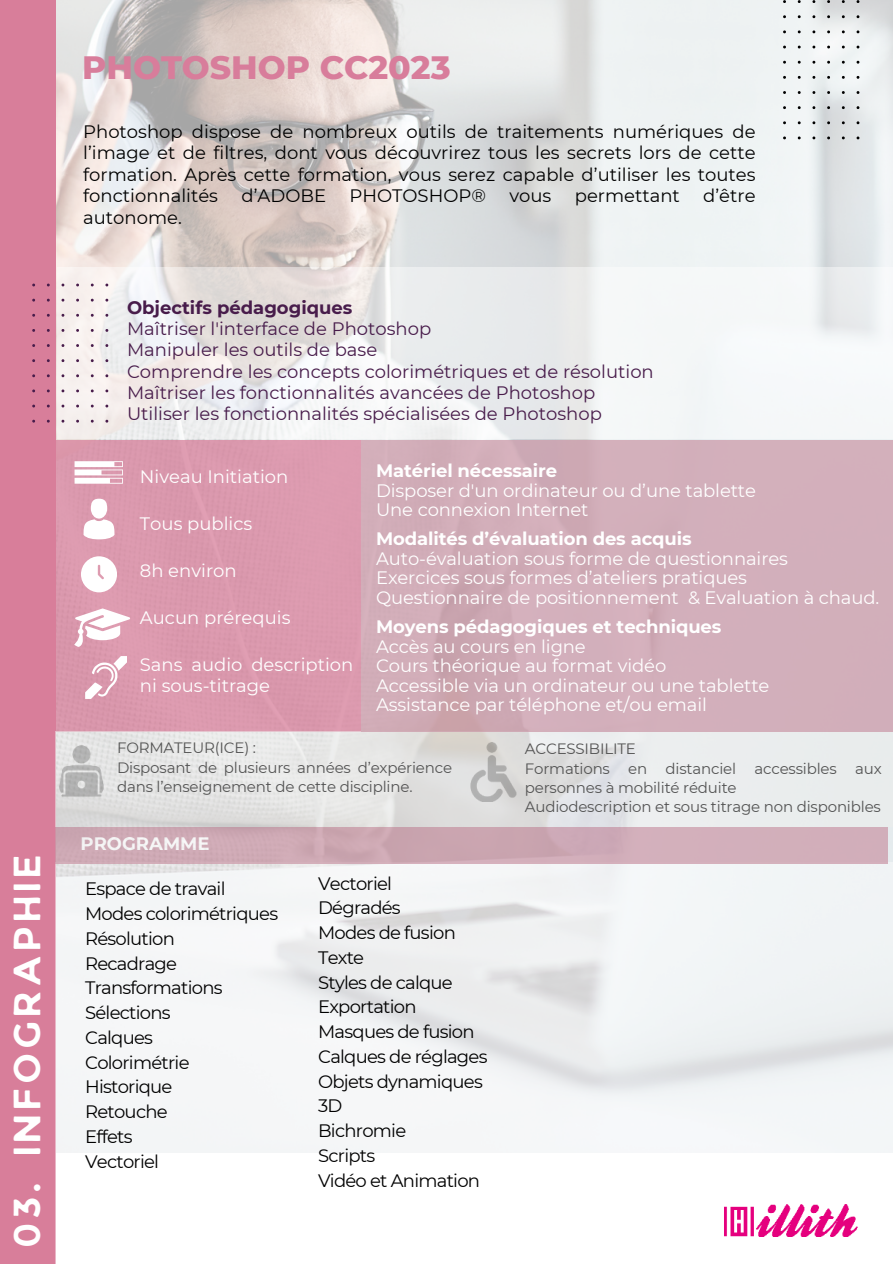
<style>
.page{position:relative;width:893px;height:1264px;background:#fff}
.page>*{position:absolute;margin:0;border:0;box-sizing:border-box;transform-origin:0 0}
.t1{font:36px "JA Jaya Giri Sans";letter-spacing:.12em;color:#fff}
.t2{font:800 33px "Montserrat";color:#d87d9b}
.t3{font:18px/24.8px "Montserrat";letter-spacing:-.04em;color:#000}
.t4{font:18px/19.5px "Montserrat";letter-spacing:-.005em;color:#fff}
.t5{font:18px/21.3px "Montserrat";color:#481c4b}
.t6{font:700 18px "Montserrat";letter-spacing:-.005em;color:#fff}
.t7{font:18px "Montserrat";color:#000}
.t8{font:700 18px "Montserrat";color:#481c4b}
.t9{font:15px/19.2px "Montserrat";letter-spacing:-.01em;color:#545454}
</style>
<div class="page">
<img style="left:56px;top:0;width:836px;height:861px">
<svg style="left:57px;top:267px;width:835px;height:172px;fill:#f2f2f3"></svg>
<div style="left:0;top:0;width:56px;height:1263px;background:#d87e9a"></div>
<svg style="left:783px;top:0;width:76px;height:139px"></svg>
<div style="left:56px;top:439px;width:305px;height:292px;background:#db99ae"></div>
<svg style="left:56px;top:861px;width:836px;height:376px;fill:#f4f6f7"></svg>
<div style="left:56px;top:827px;width:832px;height:37px;background:#cfaab6"></div>
<svg style="left:55px;top:731px;width:837px;height:95px"></svg>
<svg style="left:32px;top:283px;width:76px;height:139px"></svg>
<img style="left:463px;top:742px;width:59px;height:59px">
<img style="left:55px;top:740px;width:56px;height:60px">
<div style="left:361px;top:439px;width:531px;height:292px;background:#d2afbb"></div>
<svg style="left:81px;top:556px;width:36px;height:36px"></svg>
<svg style="left:74px;top:461px;width:49px;height:22px"></svg>
<div style="left:91px;top:498px;width:16px;height:20px;background:#fff;border-radius:50%"></div>
<svg style="left:83px;top:519px;width:32px;height:20px"></svg>
<svg style="left:85px;top:656px;width:42px;height:42px"></svg>
<svg style="left:74px;top:608px;width:56px;height:38px"></svg>
<img style="left:721px;top:1204px;width:138px;height:32px">
<h1 class="t1" style="left:4px;top:1246px;width:395px;rotate:-90deg">03. INFOGRAPHIE</h1>
<h2 class="t2" style="left:82px;top:43px;width:370px">PHOTOSHOP CC2023</h2>
<p class="t3" style="left:83px;top:120px;width:673px;line-height:21.3px;text-align:justify">Photoshop dispose de nombreux outils de traitements numériques de l’image et de filtres, dont vous découvrirez tous les secrets lors de cette formation. Après cette formation, vous serez capable d’utiliser les toutes fonctionnalités</p>
<p class="t3" style="left:241px;top:183px;width:86px">d’ADOBE</p>
<p class="t7" style="left:349px;top:183px;width:138px">PHOTOSHOP®</p>
<p class="t3" style="left:509px;top:183px;width:43px">vous</p>
<p class="t7" style="left:574px;top:183px;width:106px">permettant</p>
<p class="t3" style="left:703px;top:183px;width:54px">d’être</p>
<p class="t7" style="left:83px;top:205px;width:100px">autonome.</p>
<p class="t8" style="left:127px;top:294px;width:227px">Objectifs pédagogiques</p>
<p class="t5" style="left:127px;top:317px;width:528px">Maîtriser l'interface de Photoshop<br>Manipuler les outils de base<br>Comprendre les concepts colorimétriques et de résolution Maîtriser les fonctionnalités avancées de Photoshop Utiliser les fonctionnalités spécialisées de Photoshop</p>
<p class="t4" style="left:140px;top:466px;width:150px">Niveau Initiation</p>
<p class="t4" style="left:140px;top:513px;width:114px">Tous publics</p>
<p class="t4" style="left:140px;top:560px;width:98px">8h environ</p>
<p class="t4" style="left:140px;top:607px;width:152px">Aucun prérequis</p>
<p class="t4" style="left:140px;top:653px;width:215px;line-height:21.3px">Sans audio description ni sous-titrage</p>
<p class="t6" style="left:376px;top:458px;width:183px">Matériel nécessaire</p>
<p class="t4" style="left:376px;top:480px;width:381px">Disposer d'un ordinateur ou d’une tablette<br>Une connexion Internet</p>
<p class="t6" style="left:376px;top:526px;width:317px">Modalités d’évaluation des acquis</p>
<p class="t4" style="left:376px;top:548px;width:504px">Auto-évaluation sous forme de questionnaires<br>Exercices sous formes d’ateliers pratiques<br>Questionnaire de positionnement &amp; Evaluation à chaud.</p>
<p class="t6" style="left:376px;top:614px;width:347px">Moyens pédagogiques et techniques</p>
<p class="t4" style="left:376px;top:636px;width:395px">Accès au cours en ligne<br>Cours théorique au format vidéo<br>Accessible via un ordinateur ou une tablette Assistance par téléphone et/ou email</p>
<p class="t9" style="left:117px;top:738px;width:336px">FORMATEUR(ICE) :<br>Disposant de plusieurs années d’expérience dans l’enseignement de cette discipline.</p>
<p class="t6" style="left:80px;top:830px;width:130px">PROGRAMME</p>
<p class="t3" style="left:85px;top:875px;width:194px">Espace de travail<br>Modes colorimétriques<br>Résolution<br>Recadrage<br>Transformations<br>Sélections<br>Calques<br>Colorimétrie<br>Historique<br>Retouche<br>Effets<br>Vectoriel</p>
<p class="t3" style="left:318px;top:870px;width:171px">Vectoriel<br>Dégradés<br>Modes de fusion<br>Texte<br>Styles de calque<br>Exportation<br>Masques de fusion<br>Calques de réglages<br>Objets dynamiques<br>3D<br>Bichromie<br>Scripts<br>Vidéo et Animation</p>
<p class="t9" style="left:525px;top:739px;width:358px">ACCESSIBILITE<br>Formations en distanciel accessibles aux personnes à mobilité réduite<br>Audiodescription et sous titrage non disponibles</p>
</div>
